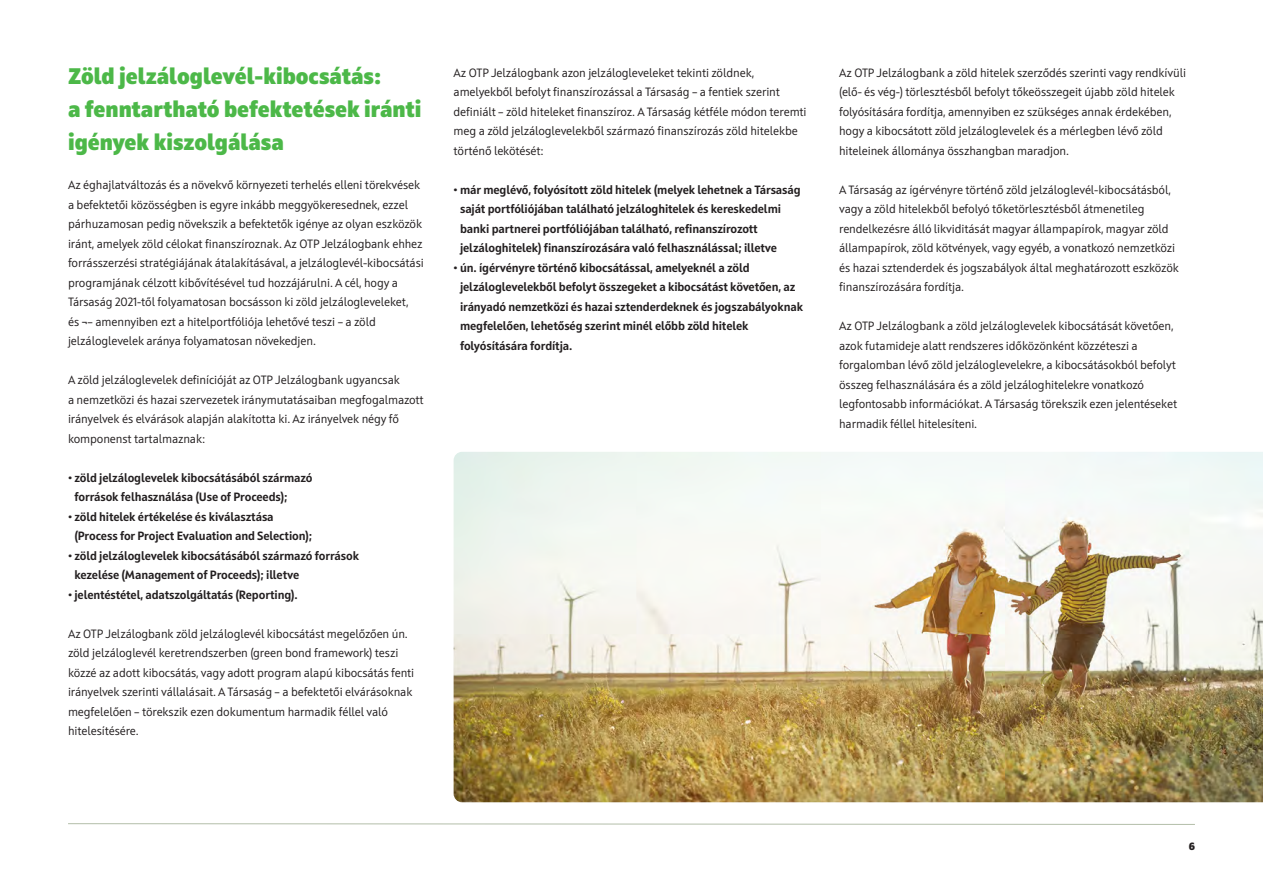
<style>
.page{position:relative;width:1263px;height:893px;background:#fff}
.page>*{position:absolute;margin:0;border:0;box-sizing:border-box;transform-origin:0 0}
.t1{font:800 22.5px/33px "Squad";color:#4cb848}
.t2{font:12px/19.5px "Squad";letter-spacing:-.01em;color:#231f20}
.t3{font:700 12px/19.5px "Squad";letter-spacing:-.01em;color:#231f20}
.t4{font:800 10.5px "Squad";color:#231f20}
</style>
<div class="page">
<svg style="left:68px;top:823px;width:1127px;height:2px;background:#d8ddd3"></svg>
<img style="left:454px;top:452px;width:809px;height:350px">
<h1 class="t1" style="left:68px;top:60px;width:355px">Zöld jelzáloglevél-kibocsátás:<br>a fenntartható befektetések iránti igények kiszolgálása</h1>
<p class="t2" style="left:68px;top:175px;width:357px">Az éghajlatváltozás és a növekvő környezeti terhelés elleni törekvések a befektetői közösségben is egyre inkább meggyökeresednek, ezzel párhuzamosan pedig növekszik a befektetők igénye az olyan eszközök iránt, amelyek zöld célokat finanszíroznak. Az OTP Jelzálogbank ehhez forrásszerzési stratégiájának átalakításával, a jelzáloglevél-kibocsátási programjának célzott kibővítésével tud hozzájárulni. A cél, hogy a Társaság 2021-től folyamatosan bocsásson ki zöld jelzálogleveleket,<br>és ¬– amennyiben ezt a hitelportfóliója lehetővé teszi – a zöld jelzáloglevelek aránya folyamatosan növekedjen.</p>
<p class="t2" style="left:68px;top:370px;width:357px">A zöld jelzáloglevelek definícióját az OTP Jelzálogbank ugyancsak<br>a nemzetközi és hazai szervezetek iránymutatásaiban megfogalmazott irányelvek és elvárások alapján alakította ki. Az irányelvek négy fő komponenst tartalmaznak:</p>
<p class="t3" style="left:74px;top:468px;width:240px;text-indent:-6px">• zöld jelzáloglevelek kibocsátásából származó források felhasználása (Use of Proceeds);</p>
<p class="t3" style="left:74px;top:507px;width:239px;text-indent:-6px">• zöld hitelek értékelése és kiválasztása (Process for Project Evaluation and Selection);</p>
<p class="t3" style="left:74px;top:546px;width:286px;text-indent:-6px">• zöld jelzáloglevelek kibocsátásából származó források kezelése (Management of Proceeds); illetve</p>
<p class="t3" style="left:68px;top:585px;width:231px">• jelentéstétel, adatszolgáltatás (Reporting).</p>
<p class="t2" style="left:68px;top:624px;width:348px">Az OTP Jelzálogbank zöld jelzáloglevél kibocsátást megelőzően ún. zöld jelzáloglevél keretrendszerben (green bond framework) teszi közzé az adott kibocsátás, vagy adott program alapú kibocsátás fenti irányelvek szerinti vállalásait. A Társaság – a befektetői elvárásoknak megfelelően – törekszik ezen dokumentum harmadik féllel való hitelesítésére.</p>
<p class="t2" style="left:454px;top:63px;width:354px">Az OTP Jelzálogbank azon jelzálogleveleket tekinti zöldnek, amelyekből befolyt finanszírozással a Társaság – a fentiek szerint definiált – zöld hiteleket finanszíroz. A Társaság kétféle módon teremti meg a zöld jelzáloglevelekből származó finanszírozás zöld hitelekbe történő lekötését:</p>
<p class="t3" style="left:460px;top:180px;width:342px;text-indent:-6px">• már meglévő, folyósított zöld hitelek (melyek lehetnek a Társaság saját portfóliójában található jelzáloghitelek és kereskedelmi banki partnerei portfóliójában található, refinanszírozott jelzáloghitelek) finanszírozására való felhasználással; illetve</p>
<p class="t3" style="left:460px;top:258px;width:345px;text-indent:-6px">• ún. ígérvényre történő kibocsátással, amelyeknél a zöld jelzáloglevelekből befolyt összegeket a kibocsátást követően, az irányadó nemzetközi és hazai sztenderdeknek és jogszabályoknak megfelelően, lehetőség szerint minél előbb zöld hitelek folyósítására fordítja.</p>
<p class="t2" style="left:839px;top:63px;width:348px">Az OTP Jelzálogbank a zöld hitelek szerződés szerinti vagy rendkívüli (elő- és vég-) törlesztésből befolyt tőkeösszegeit újabb zöld hitelek folyósítására fordítja, amennyiben ez szükséges annak érdekében, hogy a kibocsátott zöld jelzáloglevelek és a mérlegben lévő zöld hiteleinek állománya összhangban maradjon.</p>
<p class="t2" style="left:839px;top:180px;width:341px">A Társaság az ígérvényre történő zöld jelzáloglevél-kibocsátásból, vagy a zöld hitelekből befolyó tőketörlesztésből átmenetileg rendelkezésre álló likviditását magyar állampapírok, magyar zöld állampapírok, zöld kötvények, vagy egyéb, a vonatkozó nemzetközi és hazai sztenderdek és jogszabályok által meghatározott eszközök finanszírozására fordítja.</p>
<p class="t2" style="left:839px;top:316px;width:339px">Az OTP Jelzálogbank a zöld jelzáloglevelek kibocsátását követően, azok futamideje alatt rendszeres időközönként közzéteszi a forgalomban lévő zöld jelzáloglevelekre, a kibocsátásokból befolyt összeg felhasználására és a zöld jelzáloghitelekre vonatkozó legfontosabb információkat. A Társaság törekszik ezen jelentéseket harmadik féllel hitelesíteni.</p>
<p class="t4" style="left:1189px;top:839px;width:8px">6</p>
</div>
